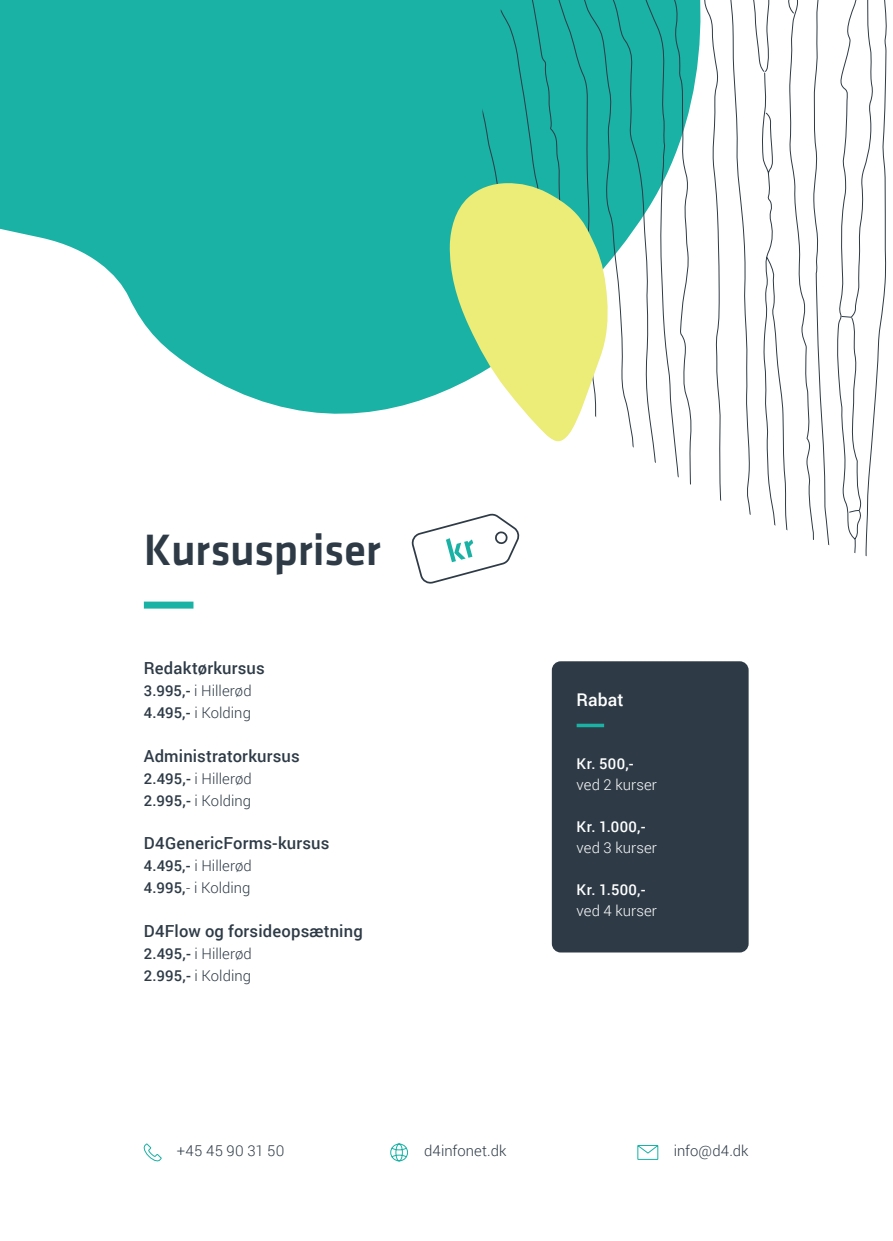
<style>
.page{position:relative;width:893px;height:1241px;background:#fff}
.page>*{position:absolute;margin:0;border:0;box-sizing:border-box;transform-origin:0 0}
.t1{font:500 45.5px "Klavika";letter-spacing:-.015em;color:#2e3b47}
.t2{font:500 17.5px "Roboto";letter-spacing:.005em;color:#fff}
.t3{font:500 16.62px "Roboto";letter-spacing:.01em;color:#2e3b47}
.t4{font:300 14.88px/21.9px "Roboto";letter-spacing:.005em;color:#2e3b47}
.t5{font:300 14.88px "Roboto";letter-spacing:.01em;color:#fff}
.t6{font:500 14.88px "Roboto";letter-spacing:.025em;color:#fff}
.s1{font-weight:500}
</style>
<div class="page">
<svg style="left:143px;top:1143px;width:19px;height:19px"></svg>
<svg style="left:390px;top:1143px;width:18px;height:18px"></svg>
<svg style="left:637px;top:1145px;width:22px;height:14px"></svg>
<svg style="left:0;top:0;width:470px;height:414px;fill:#19b2a5"></svg>
<svg style="left:470px;top:0;width:417px;height:557px"></svg>
<svg style="left:449px;top:183px;width:160px;height:260px"></svg>
<div style="left:552px;top:661px;width:197px;height:291px;background:#2e3b47;border-radius:9px"></div>
<svg style="left:577px;top:723px;width:27px;height:4px"></svg>
<div style="left:144px;top:601px;width:49px;height:7px;background:#19b2a5"></div>
<svg style="left:411px;top:512px;width:109px;height:72px"></svg>
<h1 class="t1" style="left:144px;top:532px;width:238px">Kursuspriser</h1>
<p class="t3" style="left:144px;top:661px;width:122px">Redaktørkursus</p>
<p class="t4" style="left:144px;top:681px;width:109px"><span class="s1">3.995,-</span> i Hillerød<br><span class="s1">4.495,-</span> i Kolding</p>
<p class="t3" style="left:144px;top:748px;width:157px">Administratorkursus</p>
<p class="t4" style="left:144px;top:768px;width:110px"><span class="s1">2.495,-</span> i Hillerød<br><span class="s1">2.995,-</span> i Kolding</p>
<p class="t3" style="left:144px;top:836px;width:187px">D4GenericForms-kursus</p>
<p class="t4" style="left:144px;top:856px;width:109px"><span class="s1">4.495,-</span> i Hillerød<br><span class="s1">4.995,</span>- i Kolding</p>
<p class="t3" style="left:144px;top:923px;width:220px">D4Flow og forsideopsætning</p>
<p class="t4" style="left:144px;top:943px;width:110px"><span class="s1">2.495,-</span> i Hillerød<br><span class="s1">2.995,-</span> i Kolding</p>
<p class="t2" style="left:577px;top:692px;width:49px">Rabat</p>
<p class="t6" style="left:577px;top:757px;width:59px">Kr. 500,-</p>
<p class="t5" style="left:577px;top:778px;width:82px">ved 2 kurser</p>
<p class="t6" style="left:577px;top:820px;width:70px">Kr. 1.000,-</p>
<p class="t5" style="left:577px;top:841px;width:82px">ved 3 kurser</p>
<p class="t6" style="left:577px;top:883px;width:70px">Kr. 1.500,-</p>
<p class="t5" style="left:577px;top:904px;width:82px">ved 4 kurser</p>
<p class="t4" style="left:177px;top:1140px;width:109px">+45 45 90 31 50</p>
<p class="t4" style="left:424px;top:1140px;width:84px">d4infonet.dk</p>
<p class="t4" style="left:674px;top:1140px;width:76px">info@d4.dk</p>
</div>
